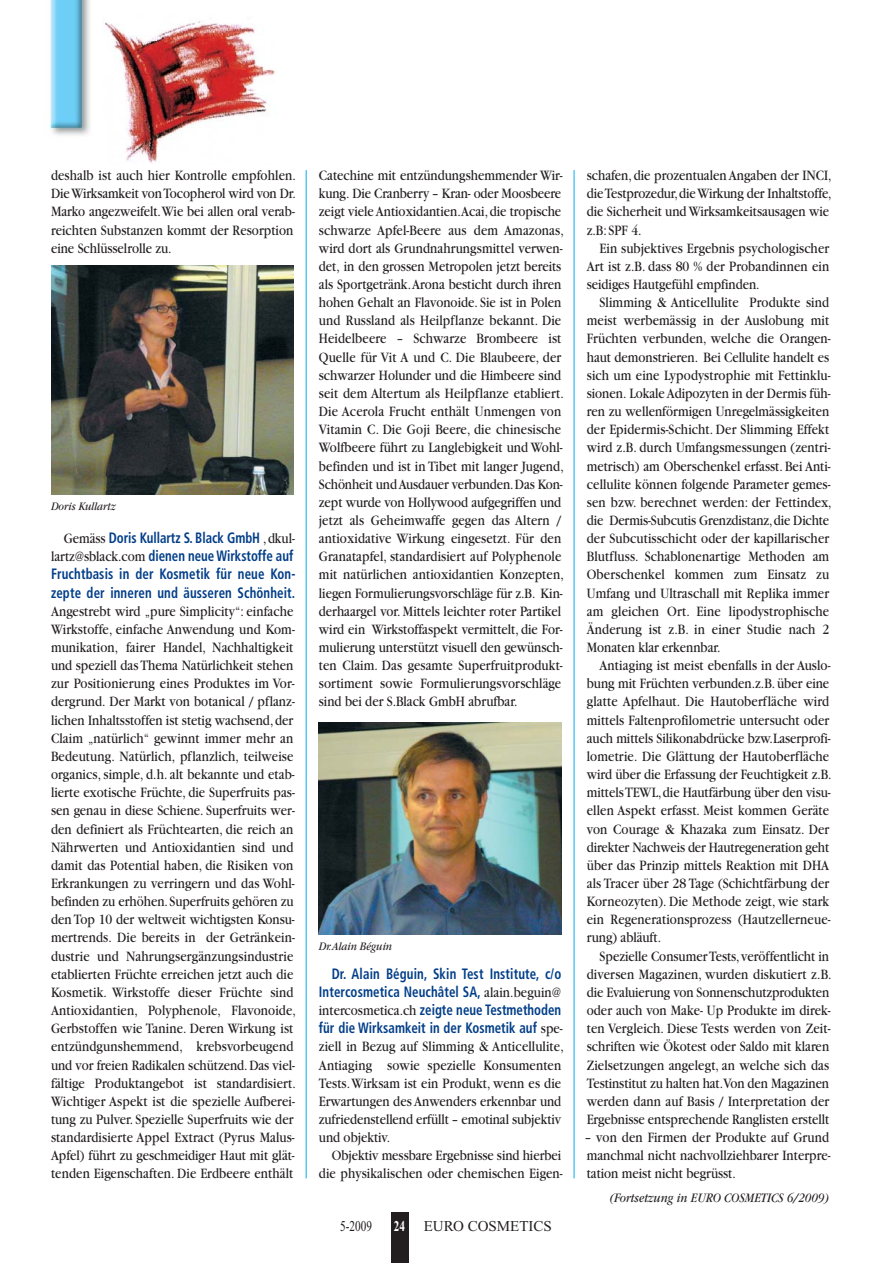
<style>
.page{position:relative;width:893px;height:1263px;background:#fff}
.page>*{position:absolute;margin:0;border:0;box-sizing:border-box;transform-origin:0 0}
.t1{font:15px/18.1px "Garamond";letter-spacing:.005em;color:#231f20;scale:.86 1}
.t2{font:700 condensed 15px/18.1px "Frutiger";color:#023e88;scale:.86 1}
.t3{font:15px "Times New Roman";color:#231f20}
.t4{font:15px "Times New Roman";color:#231f20;scale:.75 1}
.t5{font:700 15px "Times New Roman";color:#fff;scale:.75 1}
.t6{font:italic 13.5px "Garamond";color:#231f20;scale:.86 1}
.t7{font:italic 12px "Garamond";color:#231f20;scale:.86 1}
.s1{font-family:"Garamond";font-weight:400;font-stretch:normal;color:#231f20}
</style>
<div class="page">
<div style="left:391px;top:1212px;width:17px;height:51px;background:#231f20"></div>
<hr style="left:306px;top:170px;width:1px;height:1008px;background:#00aeef">
<hr style="left:574px;top:170px;width:1px;height:1008px;background:#00aeef">
<img style="left:51px;top:265px;width:242px;height:230px">
<img style="left:319px;top:723px;width:242px;height:211px">
<img style="left:49px;top:0;width:41px;height:136px">
<img style="left:105px;top:21px;width:171px;height:142px">
<p class="t1" style="left:51px;top:168px;width:286px">deshalb ist auch hier Kontrolle empfohlen.<br>Die Wirksamkeit von Tocopherol wird von Dr.<br>Marko angezweifelt. Wie bei allen oral verab&shy;reichten Substanzen kommt der Resorption eine Schlüsselrolle zu.</p>
<p class="t1" style="left:319px;top:168px;width:286px">Catechine mit entzündungshemmender Wir&shy;kung. Die Cranberry – Kran- oder Moosbeere zeigt viele Antioxidantien.Acai, die tropische schwarze Apfel-Beere aus dem Amazonas, wird dort als Grundnahrungsmittel verwen&shy;det, in den grossen Metropolen jetzt bereits als Sportgetränk. Arona besticht durch ihren hohen Gehalt an Flavonoide. Sie ist in Polen und Russland als Heilpflanze bekannt. Die Heidelbeere – Schwarze Brombeere ist Quelle für Vit A und C. Die Blaubeere, der schwarzer Holunder und die Himbeere sind seit dem Altertum als Heilpflanze etabliert.<br>Die Acerola Frucht enthält Unmengen von Vitamin C. Die Goji Beere, die chinesische Wolfbeere führt zu Langlebigkeit und Wohl&shy;befinden und ist in Tibet mit langer Jugend, Schönheit und Ausdauer verbunden. Das Kon&shy;zept wurde von Hollywood aufgegriffen und jetzt als Geheimwaffe gegen das Altern / antioxidative Wirkung eingesetzt. Für den Granatapfel, standardisiert auf Polyphenole mit natürlichen antioxidantien Konzepten, liegen Formulierungsvorschläge für z.B. Kin&shy;derhaargel vor. Mittels leichter roter Partikel wird ein Wirkstoffaspekt vermittelt, die For&shy;mulierung unterstützt visuell den gewünsch&shy;ten Claim. Das gesamte Superfruitprodukt - sortiment sowie Formulierungsvorschläge sind bei der S.Black GmbH abrufbar.</p>
<p class="t1" style="left:587px;top:168px;width:286px">schafen, die prozentualen Angaben der INCI, die Testprozedur, die Wirkung der Inhaltstoffe, die Sicherheit und Wirksamkeitsausagen wie z.B: SPF 4.</p>
<p class="t1" style="left:587px;top:240px;width:283px;text-align:justify;text-indent:13px">Ein subjektives Ergebnis psychologischer Art ist z.B. dass 80 % der Probandinnen ein seidiges Hautgefühl empfinden.</p>
<p class="t1" style="left:587px;top:295px;width:286px;text-indent:13px">Slimming &amp; Anticellulite Produkte sind meist werbemässig in der Auslobung mit Früchten verbunden, welche die Orangen&shy;haut demonstrieren. Bei Cellulite handelt es sich um eine Lypodystrophie mit Fettinklu&shy;sionen. Lokale Adipozyten in der Dermis füh&shy;ren zu wellenförmigen Unregelmässigkeiten der Epidermis-Schicht. Der Slimming Effekt wird z.B. durch Umfangsmessungen (zentri&shy;metrisch) am Oberschenkel erfasst. Bei Anti&shy;cellulite können folgende Parameter gemes&shy;sen bzw. berechnet werden: der Fettindex, die Dermis-Subcutis Grenzdistanz, die Dichte der Subcutisschicht oder der kapillarischer Blutfluss. Schablonenartige Methoden am Oberschenkel kommen zum Einsatz zu Umfang und Ultraschall mit Replika immer am gleichen Ort. Eine lipodystrophische Änderung ist z.B. in einer Studie nach 2<br>Monaten klar erkennbar.</p>
<p class="t1" style="left:587px;top:658px;width:286px;text-indent:13px">Antiaging ist meist ebenfalls in der Auslo&shy;bung mit Früchten verbunden.z.B. über eine glatte Apfelhaut. Die Hautoberfläche wird mittels Faltenprofilometrie untersucht oder auch mittels Silikonabdrücke bzw.Laserprofi&shy;lometrie. Die Glättung der Hautoberfläche wird über die Erfassung der Feuchtigkeit z.B. mittels TEWL, die Hautfärbung über den visu&shy;ellen Aspekt erfasst. Meist kommen Geräte von Courage &amp; Khazaka zum Einsatz. Der direkter Nachweis der Hautregeneration geht über das Prinzip mittels Reaktion mit DHA als Tracer über 28 Tage (Schichtfärbung der Korneozyten). Die Methode zeigt, wie stark ein Regenerationsprozess (Hautzellerneue&shy;rung) abläuft.</p>
<p class="t1" style="left:587px;top:948px;width:286px;text-indent:13px">Spezielle Consumer Tests, veröffentlicht in diversen Magazinen, wurden diskutiert z.B. die Evaluierung von Sonnenschutzprodukten oder auch von Make- Up Produkte im direk&shy;ten Vergleich. Diese Tests werden von Zeit&shy;schriften wie Ökotest oder Saldo mit klaren Zielsetzungen angelegt, an welche sich das Testinstitut zu halten hat.Von den Magazinen werden dann auf Basis / Interpretation der Ergebnisse entsprechende Ranglisten erstellt</p>
<p class="t1" style="left:585px;top:1130px;width:287px;text-align:justify">– von den Firmen der Produkte auf Grund manchmal nicht nachvollziehbarer Interpre&shy;tation meist nicht begrüsst.</p>
<p class="t7" style="left:51px;top:502px;width:77px">Doris Kullartz</p>
<p class="t2" style="left:51px;top:530px;width:286px;text-indent:13px"><span class="s1">Gemäss</span> Doris Kullartz S. Black GmbH <span class="s1">, dkul&shy;lartz@sblack.com</span> dienen neue Wirkstoffe auf Fruchtbasis in der Kosmetik für neue Kon&shy;zepte der inneren und äusseren Schönheit.</p>
<p class="t1" style="left:51px;top:603px;width:286px">Angestrebt wird „pure Simplicity“: einfache Wirkstoffe, einfache Anwendung und Kom&shy;munikation, fairer Handel, Nachhaltigkeit und speziell das Thema Natürlichkeit stehen zur Positionierung eines Produktes im Vor&shy;dergrund. Der Markt von botanical / pflanz&shy;lichen Inhaltsstoffen ist stetig wachsend, der Claim „natürlich“ gewinnt immer mehr an Bedeutung. Natürlich, pflanzlich, teilweise organics, simple, d.h. alt bekannte und etab&shy;lierte exotische Früchte, die Superfruits pas&shy;sen genau in diese Schiene. Superfruits wer&shy;den definiert als Früchtearten, die reich an Nährwerten und Antioxidantien sind und damit das Potential haben, die Risiken von Erkrankungen zu verringern und das Wohl&shy;befinden zu erhöhen. Superfruits gehören zu den Top 10 der weltweit wichtigsten Konsu&shy;mertrends. Die bereits in der Getränkein&shy;dustrie und Nahrungsergänzungsindustrie etablierten Früchte erreichen jetzt auch die Kosmetik. Wirkstoffe dieser Früchte sind Antioxidantien, Polyphenole, Flavonoide, Gerbstoffen wie Tanine. Deren Wirkung ist entzündgunshemmend, krebsvorbeugend und vor freien Radikalen schützend. Das viel&shy;fältige Produktangebot ist standardisiert.<br>Wichtiger Aspekt ist die spezielle Aufberei&shy;tung zu Pulver. Spezielle Superfruits wie der standardisierte Appel Extract (Pyrus Malus-Apfel) führt zu geschmeidiger Haut mit glät&shy;tenden Eigenschaften. Die Erdbeere enthält</p>
<p class="t7" style="left:319px;top:942px;width:87px">Dr. Alain Béguin</p>
<p class="t2" style="left:319px;top:966px;width:285px;text-align:justify;text-indent:13px">Dr. Alain Béguin, Skin Test Institute, c/o Intercosmetica Neuchâtel SA, <span class="s1">alain.beguin@ intercosmetica.ch</span> zeigte neue Testmethoden für die Wirksamkeit in der Kosmetik auf <span class="s1">spe-</span></p>
<p class="t1" style="left:319px;top:1039px;width:286px">ziell in Bezug auf Slimming &amp; Anticellulite, Antiaging sowie spezielle Konsumenten Tests. Wirksam ist ein Produkt, wenn es die Erwartungen des Anwenders erkennbar und zufriedenstellend erfüllt – emotinal subjektiv und objektiv.</p>
<p class="t1" style="left:319px;top:1148px;width:285px;text-align:right">Objektiv messbare Ergebnisse sind hierbei die physikalischen oder chemischen Eigen-</p>
<p class="t4" style="left:340px;top:1220px;width:44px">5-2009</p>
<p class="t5" style="left:394px;top:1220px;width:16px">24</p>
<p class="t3" style="left:424px;top:1220px;width:130px">EURO COSMETICS</p>
<p class="t6" style="left:609px;top:1193px;width:257px">(Fortsetzung in EURO COSMETICS 6/2009)</p>
</div>
